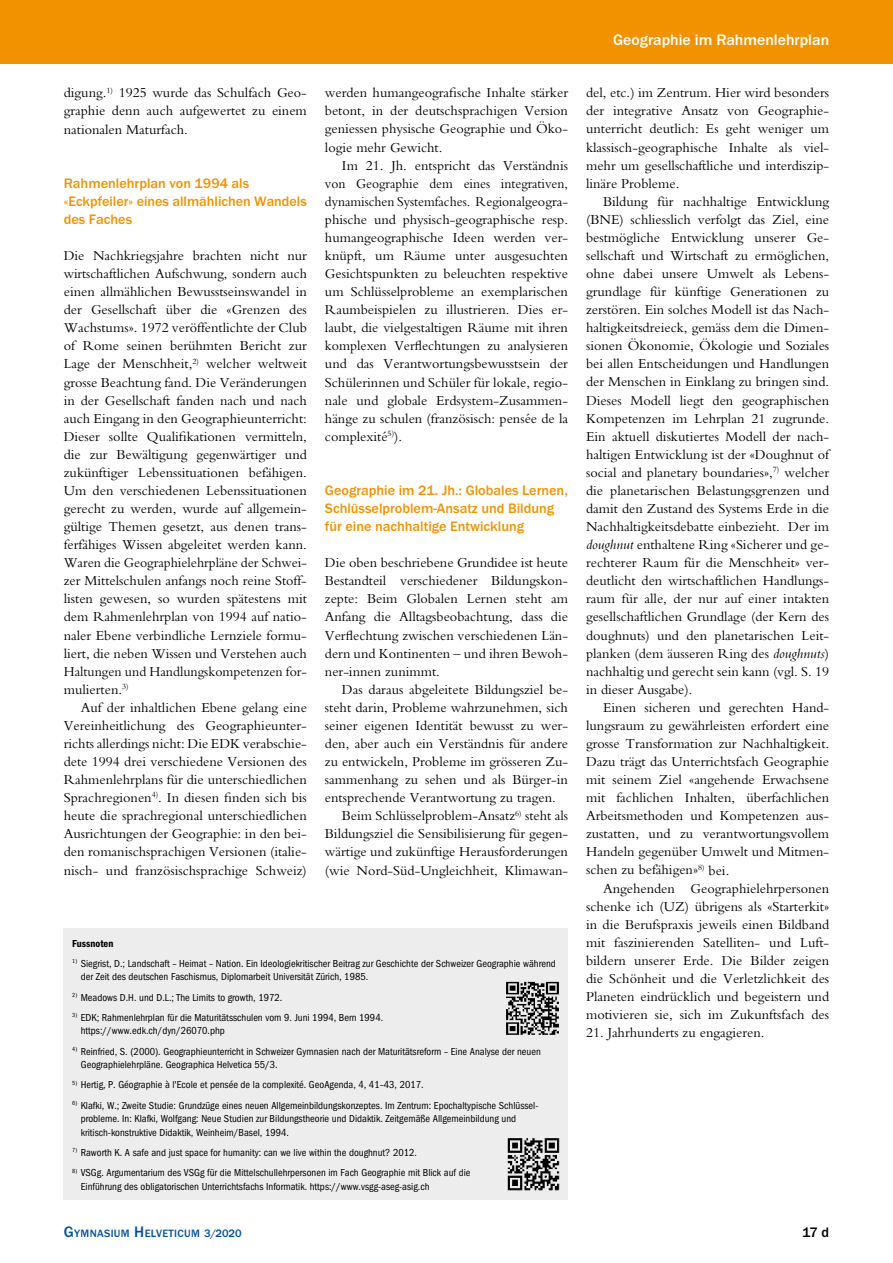
<style>
.page{position:relative;width:893px;height:1263px;background:#fff}
.page>*{position:absolute;margin:0;border:0;box-sizing:border-box;transform-origin:0 0}
.t1{font:700 15.75px "Franklin Gothic";color:#fff}
.t2{font:14.25px/18px "Bembo";color:#000;text-align:justify}
.t3{font:700 14.25px/18px "Franklin Gothic";color:#f39200}
.t4{font:700 14.25px "Franklin Gothic";color:#000}
.t5{font:700 10.95px "Franklin Gothic";letter-spacing:.03em;color:#004f9f}
.t6{font:condensed 10.5px/13.5px "Franklin Gothic";color:#000}
.t7{font:600 condensed 10.5px "Franklin Gothic";color:#000}
.s1{font-style:italic}
.s2{font-size:15.75px}
.s3{font-size:11.25px}
</style>
<div class="page">
<div style="left:0;top:0;width:893px;height:64px;background:#f39200"></div>
<div style="left:64px;top:928px;width:504px;height:271px;background:#ededed"></div>
<img style="left:506px;top:981px;width:53px;height:54px">
<img style="left:507px;top:1138px;width:53px;height:53px">
<p class="t2" style="left:64px;top:84px;width:245px">digung.<sup>1)</sup> 1925 wurde das Schulfach Geo&shy;graphie denn auch aufgewertet zu einem nationalen Maturfach.</p>
<p class="t3" style="left:64px;top:174px;width:244px">Rahmenlehrplan von 1994 als «Eckpfeiler» eines allmählichen Wandels des Faches</p>
<p class="t2" style="left:64px;top:246px;width:245px">Die Nachkriegsjahre brachten nicht nur wirtschaftlichen Aufschwung, sondern auch einen allmählichen Bewusstseinswandel in der Gesellschaft über die «Grenzen des Wachstums». 1972 veröffentlichte der Club of Rome seinen berühmten Bericht zur Lage der Menschheit,<sup>2)</sup> welcher weltweit grosse Beachtung fand. Die Veränderungen in der Gesellschaft fanden nach und nach auch Eingang in den Geographieunterricht:<br>Dieser sollte Qualifikationen vermitteln, die zur Bewältigung gegenwärtiger und zukünftiger Lebenssituationen befähigen.<br>Um den verschiedenen Lebenssituationen gerecht zu werden, wurde auf allgemein&shy;gültige Themen gesetzt, aus denen trans&shy;ferfähiges Wissen abgeleitet werden kann.<br>Waren die Geographielehrpläne der Schwei&shy;zer Mittelschulen anfangs noch reine Stoff&shy;listen gewesen, so wurden spätestens mit dem Rahmenlehrplan von 1994 auf natio&shy;naler Ebene verbindliche Lernziele formu&shy;liert, die neben Wissen und Verstehen auch Haltungen und Handlungskompetenzen for&shy;mulierten.<sup>3)</sup></p>
<p class="t2" style="left:64px;top:698px;width:245px;text-indent:17px">Auf der inhaltlichen Ebene gelang eine Vereinheitlichung des Geographieunter&shy;richts allerdings nicht: Die EDK verabschie&shy;dete 1994 drei verschiedene Versionen des Rahmenlehrplans für die unterschiedlichen Sprachregionen<sup>4)</sup>. In diesen finden sich bis heute die sprachregional unterschiedlichen Ausrichtungen der Geographie: in den bei&shy;den romanischsprachigen Versionen (italie&shy;nisch- und französischsprachige Schweiz)</p>
<p class="t2" style="left:325px;top:84px;width:245px">werden humangeografische Inhalte stärker betont, in der deutschsprachigen Version geniessen physische Geographie und Öko&shy;logie mehr Gewicht.</p>
<p class="t2" style="left:325px;top:156px;width:245px;text-indent:17px">Im 21. Jh. entspricht das Verständnis von Geographie dem eines integrativen, dynamischen Systemfaches. Regionalgeogra&shy;phische und physisch-geographische resp. humangeographische Ideen werden ver&shy;knüpft, um Räume unter ausgesuchten Gesichtspunkten zu beleuchten respektive um Schlüsselprobleme an exemplarischen Raumbeispielen zu illustrieren. Dies er&shy;laubt, die vielgestaltigen Räume mit ihren komplexen Verflechtungen zu analysieren und das Verantwortungsbewusstsein der Schülerinnen und Schüler für lokale, regio&shy;nale und globale Erdsystem-Zusammen&shy;hänge zu schulen (französisch: pensée de la complexité<sup>5)</sup>).</p>
<p class="t3" style="left:325px;top:481px;width:244px">Geographie im 21. Jh.: Globales Lernen,<br>Schlüsselproblem-Ansatz und Bildung für eine nachhaltige Entwicklung</p>
<p class="t2" style="left:325px;top:553px;width:245px">Die oben beschriebene Grundidee ist heute Bestandteil verschiedener Bildungskon&shy;zepte: Beim Globalen Lernen steht am Anfang die Alltagsbeobachtung, dass die Verflechtung zwischen verschiedenen Län&shy;dern und Kontinenten – und ihren Bewoh&shy;ner-innen zunimmt.</p>
<p class="t2" style="left:342px;top:680px;width:228px">Das daraus abgeleitete Bildungsziel be-</p>
<p class="t2" style="left:325px;top:698px;width:245px">steht darin, Probleme wahrzunehmen, sich</p>
<p class="t2" style="left:325px;top:716px;width:245px">seiner eigenen Identität bewusst zu wer-</p>
<p class="t2" style="left:325px;top:734px;width:245px">den, aber auch ein Verständnis für andere</p>
<p class="t2" style="left:325px;top:752px;width:245px">zu entwickeln, Probleme im grösseren Zu-</p>
<p class="t2" style="left:325px;top:770px;width:245px">sammenhang zu sehen und als Bürger-in</p>
<p class="t2" style="left:325px;top:788px;width:232px">entsprechende Verantwortung zu tragen.</p>
<p class="t2" style="left:342px;top:806px;width:228px">Beim Schlüsselproblem-Ansatz<sup>6)</sup> steht als</p>
<p class="t2" style="left:325px;top:825px;width:245px">Bildungsziel die Sensibilisierung für gegen-</p>
<p class="t2" style="left:325px;top:843px;width:245px">wärtige und zukünftige Herausforderungen</p>
<p class="t2" style="left:325px;top:861px;width:245px">(wie Nord-Süd-Ungleichheit, Klimawan-</p>
<p class="t7" style="left:72px;top:937px;width:43px">Fussnoten</p>
<p class="t6" style="left:81px;top:957px;width:477px;text-indent:-9px"><sup>1)</sup> Siegrist, D.; Landschaft – Heimat – Nation. Ein Ideologiekritischer Beitrag zur Geschichte der Schweizer Geographie während der Zeit des deutschen Faschismus, Diplomarbeit Universität Zürich, 1985.</p>
<p class="t6" style="left:72px;top:990px;width:211px"><sup>2)</sup> Meadows D.H. und D.L.; The Limits to growth, 1972.</p>
<p class="t6" style="left:81px;top:1011px;width:304px;text-indent:-9px"><sup>3)</sup> EDK; Rahmenlehrplan für die Maturitätsschulen vom 9. Juni 1994, Bern 1994. https://www.edk.ch/dyn/26070.php</p>
<p class="t6" style="left:81px;top:1044px;width:462px;text-indent:-9px"><sup>4)</sup> Reinfried, S. (2000). Geographieunterricht in Schweizer Gymnasien nach der Maturitätsreform – Eine Analyse der neuen<br>Geographielehrpläne. Geographica Helvetica 55/3.</p>
<p class="t6" style="left:72px;top:1078px;width:353px"><sup>5)</sup> Hertig, P. Géographie à l'Ecole et pensée de la complexité. GeoAgenda, 4, 41–43, 2017.</p>
<p class="t6" style="left:81px;top:1098px;width:459px;text-indent:-9px"><sup>6)</sup> Klafki, W.; Zweite Studie: Grundzüge eines neuen Allgemeinbildungskonzeptes. Im Zentrum: Epochaltypische Schlüssel&shy;probleme. In: Klafki, Wolfgang: Neue Studien zur Bildungstheorie und Didaktik. Zeitgemäße Allgemeinbildung und kritisch-konstruktive Didaktik, Weinheim/Basel, 1994.</p>
<p class="t6" style="left:72px;top:1146px;width:346px"><sup>7)</sup> Raworth K. A safe and just space for humanity: can we live within the doughnut? 2012.</p>
<p class="t6" style="left:81px;top:1166px;width:391px;text-indent:-9px"><sup>8)</sup> VSGg. Argumentarium des VSGg für die Mittelschullehrpersonen im Fach Geographie mit Blick auf die<br>Einführung des obligatorischen Unterrichtsfachs Informatik. https://www.vsgg-aseg-asig.ch</p>
<p class="t1" style="left:613px;top:31px;width:217px">Geographie im Rahmenlehrplan</p>
<p class="t2" style="left:586px;top:84px;width:245px">del, etc.) im Zentrum. Hier wird besonders der integrative Ansatz von Geographie&shy;unterricht deutlich: Es geht weniger um klassisch-geographische Inhalte als viel&shy;mehr um gesellschaftliche und interdiszip&shy;linäre Probleme.</p>
<p class="t2" style="left:586px;top:192px;width:245px;text-indent:17px">Bildung für nachhaltige Entwicklung (BNE) schliesslich verfolgt das Ziel, eine bestmögliche Entwicklung unserer Ge&shy;sellschaft und Wirtschaft zu ermöglichen, ohne dabei unsere Umwelt als Lebens&shy;grundlage für künftige Generationen zu zerstören. Ein solches Modell ist das Nach&shy;haltigkeitsdreieck, gemäss dem die Dimen&shy;sionen Ökonomie, Ökologie und Soziales bei allen Entscheidungen und Handlungen der Menschen in Einklang zu bringen sind.<br>Dieses Modell liegt den geographischen Kompetenzen im Lehrplan 21 zugrunde.<br>Ein aktuell diskutiertes Modell der nach&shy;haltigen Entwicklung ist der «Doughnut of social and planetary boundaries»,<sup>7)</sup> welcher die planetarischen Belastungsgrenzen und damit den Zustand des Systems Erde in die Nachhaltigkeitsdebatte einbezieht. Der im <span class="s1">doughnut</span> enthaltene Ring «Sicherer und ge&shy;rechterer Raum für die Menschheit» ver&shy;deutlicht den wirtschaftlichen Handlungs&shy;raum für alle, der nur auf einer intakten gesellschaftlichen Grundlage (der Kern des doughnuts) und den planetarischen Leit&shy;planken (dem äusseren Ring des <span class="s1">doughnuts</span>) nachhaltig und gerecht sein kann (vgl. S. 19 in dieser Ausgabe).</p>
<p class="t2" style="left:586px;top:698px;width:245px;text-indent:17px">Einen sicheren und gerechten Hand&shy;lungsraum zu gewährleisten erfordert eine grosse Transformation zur Nachhaltigkeit.<br>Dazu trägt das Unterrichtsfach Geographie mit seinem Ziel «angehende Erwachsene mit fachlichen Inhalten, überfachlichen Arbeitsmethoden und Kompetenzen aus&shy;zustatten, und zu verantwortungsvollem Handeln gegenüber Umwelt und Mitmen&shy;schen zu befähigen»<sup>8)</sup> bei.</p>
<p class="t2" style="left:586px;top:879px;width:245px;text-indent:17px">Angehenden Geographielehrpersonen schenke ich (UZ) übrigens als «Starterkit» in die Berufspraxis jeweils einen Bildband mit faszinierenden Satelliten- und Luft&shy;bildern unserer Erde. Die Bilder zeigen die Schönheit und die Verletzlichkeit des Planeten eindrücklich und begeistern und motivieren sie, sich im Zukunftsfach des</p>
<p class="t2" style="left:586px;top:1023px;width:180px">21. Jahrhunderts zu engagieren.</p>
<p class="t5" style="left:64px;top:1227px;width:179px"><span class="s2">G</span>YMNASIUM <span class="s2">H</span>ELVETICUM <span class="s3">3/2020</span></p>
<p class="t4" style="left:802px;top:1224px;width:29px">17 d</p>
</div>
